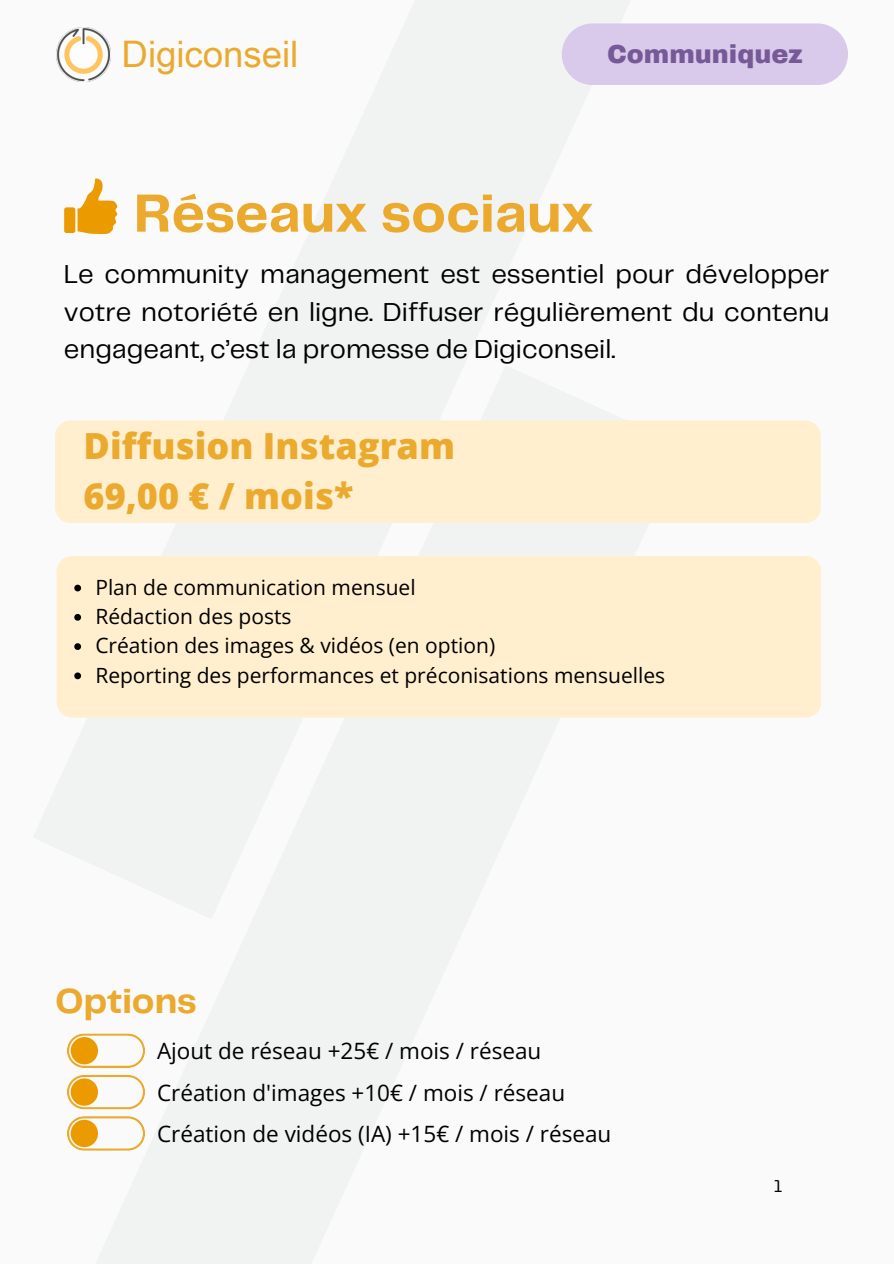
<style>
.page{position:relative;width:894px;height:1264px;background:#fff}
.page>*{position:absolute;margin:0;border:0;box-sizing:border-box;transform-origin:0 0}
.t1{font:700 55.65px "Telegraf";color:#ebaa2e}
.t2{font:36.45px "Arial Unicode MS";color:#ebaa2e}
.t3{font:700 36.15px "Telegraf";color:#ebaa2e}
.t4{font:800 36px/49.5px "Open Sans";color:#ebaa2e}
.t5{font:27px/37.2px "Telegraf";color:#000;text-align:justify}
.t6{font:900 25.5px "Archivo";color:#765996}
.t7{font:22.5px "Open Sans";color:#000}
.t8{font:21px "Open Sans";color:#000}
.t9{font:18px "Telegraf";color:#000}
</style>
<div class="page">
<div style="left:0;top:0;width:893px;height:1263px;background:#fafafa"></div>
<div style="left:561px;top:23px;width:286px;height:62px;background:#d9c9eb;border-radius:31px"></div>
<div style="left:55px;top:420px;width:765px;height:103px;background:#ffefcf"></div>
<img style="left:56px;top:27px;width:54px;height:54px">
<svg style="left:67px;top:1033px;width:78px;height:35px"></svg>
<svg style="left:67px;top:1075px;width:78px;height:34px"></svg>
<div style="left:56px;top:556px;width:765px;height:161px;background:#ffefcf"></div>
<svg style="left:77px;top:178px;width:40px;height:57px"></svg>
<div style="left:64px;top:207px;width:11px;height:26px;background:#eb9a00;border-radius:2px"></div>
<svg style="left:74px;top:584px;width:7px;height:7px"></svg>
<svg style="left:74px;top:614px;width:7px;height:6px"></svg>
<svg style="left:74px;top:643px;width:7px;height:7px"></svg>
<svg style="left:74px;top:672px;width:7px;height:7px"></svg>
<svg style="left:67px;top:1116px;width:78px;height:34px"></svg>
<p class="t2" style="left:122px;top:28px;width:178px">Digiconseil</p>
<p class="t6" style="left:607px;top:40px;width:197px">Communiquez</p>
<h4 class="t1" style="left:134px;top:189px;width:461px">Réseaux sociaux</h4>
<p class="t5" style="left:64px;top:257px;width:767px">Le community management est essentiel pour développer votre notoriété en ligne. Diffuser régulièrement du contenu engageant, c’est la promesse de Digiconseil.</p>
<p class="t4" style="left:84px;top:420px;width:373px">Diffusion Instagram<br>69,00 € / mois*</p>
<p class="t8" style="left:95px;top:572px;width:322px">Plan de communication mensuel</p>
<p class="t8" style="left:95px;top:601px;width:198px">Rédaction des posts</p>
<h2 class="t8" style="left:95px;top:631px;width:401px">Création des images &amp; vidéos (en option)</h2>
<p class="t8" style="left:95px;top:660px;width:571px">Reporting des performances et préconisations mensuelles</p>
<p class="t3" style="left:55px;top:985px;width:143px">Options</p>
<h3 class="t7" style="left:157px;top:1035px;width:385px">Ajout de réseau +25€ / mois / réseau</h3>
<h1 class="t7" style="left:157px;top:1076px;width:409px">Création d'images +10€ / mois / réseau</h1>
<h2 class="t7" style="left:157px;top:1117px;width:455px">Création de vidéos (IA) +15€ / mois / réseau</h2>
<h4 class="t9" style="left:773px;top:1178px;width:10px">1</h4>
</div>
